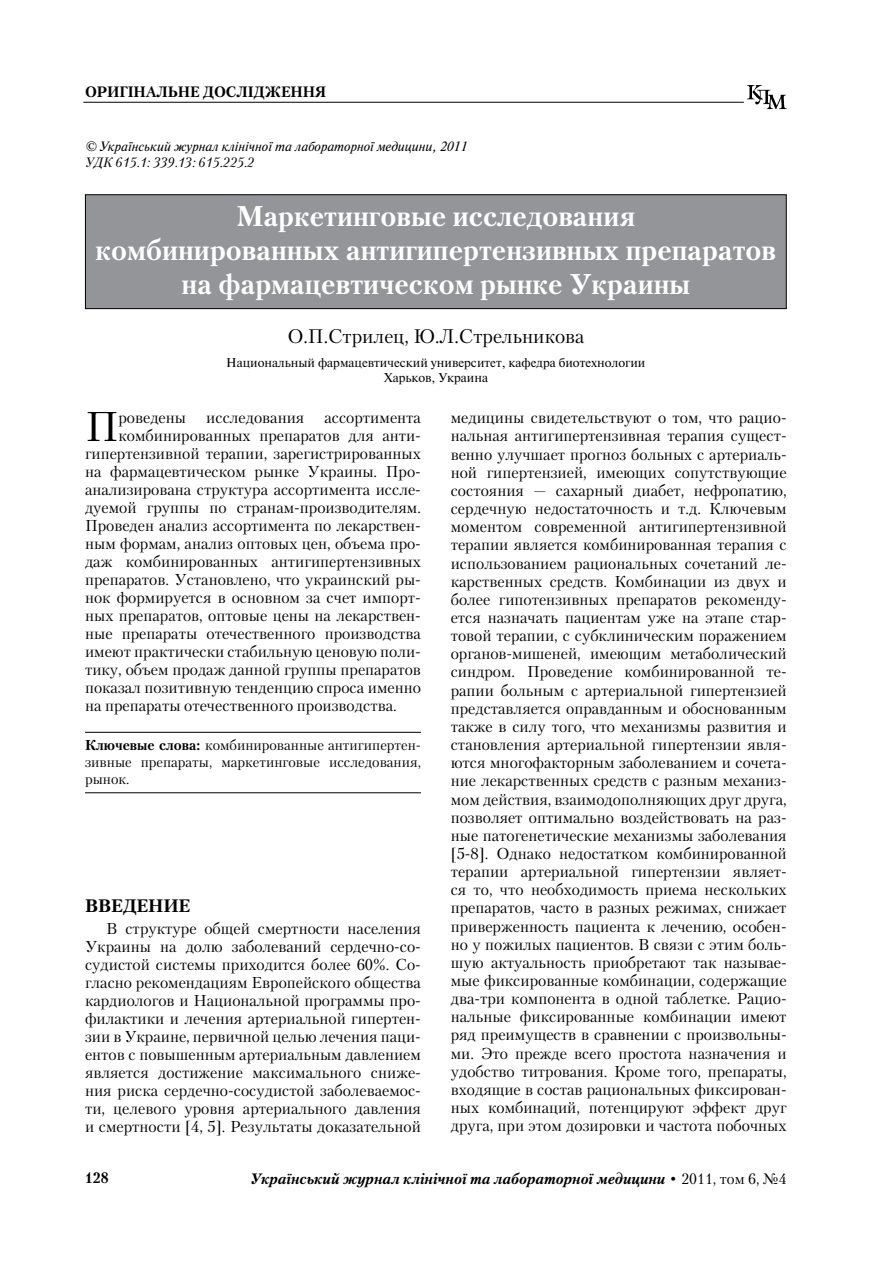
<style>
.page{position:relative;width:893px;height:1263px;background:#fff}
.page>*{position:absolute;margin:0;border:0;box-sizing:border-box;transform-origin:0 0}
.t1{font:41.4px "Petersburg C";color:#000}
.t2{font:700 28.5px/33.8px "Petersburg C";color:#fff;text-align:center}
.t3{font:19.5px "Petersburg C";color:#000}
.t4{font:700 18px "Petersburg C";color:#000}
.t5{font:15.75px/18.1px "Petersburg C";color:#000;text-align:justify}
.t6{font:italic 700 15px "Petersburg C";color:#000}
.t7{font:700 15px "Petersburg C";color:#000}
.t8{font:14.25px/17.1px "Petersburg C";color:#000;text-align:justify}
.t9{font:italic 13.5px "Newton C";color:#000}
.t10{font:italic 13.5px "Petersburg C";color:#000}
.t11{font:12.75px/15.3px "Newton C";color:#000;text-align:center}
.s1{font-weight:700}
.s2{font-weight:400;font-style:normal}
</style>
<div class="page">
<svg style="left:747px;top:85px;width:40px;height:24px"></svg>
<hr style="left:83px;top:102px;width:661px;height:1px;background:#000">
<div style="left:85px;top:195px;width:701px;height:114px;background:#939598"></div>
<div style="left:85px;top:194px;width:702px;height:115px;border:1px solid #000"></div>
<hr style="left:85px;top:732px;width:336px;height:1px;background:#000">
<hr style="left:85px;top:792px;width:336px;height:1px;background:#000">
<p class="t7" style="left:85px;top:83px;width:243px">ОРИГIНАЛЬНЕ ДОСЛIДЖЕННЯ</p>
<p class="t9" style="left:85px;top:139px;width:383px">© Український журнал клiнiчної та лабораторної медицини, 2011</p>
<p class="t10" style="left:85px;top:155px;width:171px">УДК 615.1: 339.13: 615.225.2</p>
<h2 class="t2" style="left:96px;top:200px;width:682px">Маркетинговые исследования<br>комбинированных антигипертензивных препаратов на фармацевтическом рынке Украины</h2>
<p class="t3" style="left:287px;top:324px;width:298px">О.П.Стрилец, Ю.Л.Стрельникова</p>
<p class="t11" style="left:226px;top:355px;width:421px">Национальный фармацевтический университет, кафедра биотехнологии<br>Харьков, Украина</p>
<h1 class="t1" style="left:85px;top:402px;width:35px">П</h1>
<p class="t5" style="left:119px;top:408px;width:69px">роведены</p>
<p class="t5" style="left:206px;top:408px;width:100px">исследования</p>
<p class="t5" style="left:324px;top:408px;width:98px">ассортимента</p>
<p class="t5" style="left:451px;top:408px;width:337px">медицины свидетельствуют о том, что рацио&shy;нальная антигипертензивная терапия сущест&shy;венно улучшает прогноз больных с артериаль&shy;ной гипертензией, имеющих сопутствующие состояния — сахарный диабет, нефропатию, сердечную недостаточность и т.д. Ключевым моментом современной антигипертензивной терапии является комбинированная терапия с использованием рациональных сочетаний ле&shy;карственных средств. Комбинации из двух и более гипотензивных препаратов рекоменду&shy;ется назначать пациентам уже на этапе стар&shy;товой терапии, с субклиническим поражением органов-мишеней, имеющим метаболический синдром. Проведение комбинированной те&shy;рапии больным c артериальной гипертензией представляется оправданным и обоснованным также в силу того, что механизмы развития и становления артериальной гипертензии явля&shy;ются многофакторным заболеванием и сочета&shy;ние лекарственных средств с разным механиз&shy;мом действия, взаимодополняющих друг друга, позволяет оптимально воздействовать на раз&shy;ные патогенетические механизмы заболевания [5-8]. Однако недостатком комбинированной терапии артериальной гипертензии являет&shy;ся то, что необходимость приема нескольких препаратов, часто в разных режимах, снижает приверженность пациента к лечению, особен&shy;но у пожилых пациентов. В связи с этим боль&shy;шую актуальность приобретают так называе&shy;мые фиксированные комбинации, содержащие два-три компонента в одной таблетке. Рацио&shy;нальные фиксированные комбинации имеют ряд преимуществ в сравнении с произвольны&shy;ми. Это прежде всего простота назначения и удобство титрования. Кроме того, препараты, входящие в состав рациональных фиксирован&shy;ных комбинаций, потенцируют эффект друг друга, при этом дозировки и частота побочных</p>
<p class="t5" style="left:119px;top:426px;width:304px">комбинированных препаратов для анти-</p>
<p class="t5" style="left:85px;top:444px;width:337px">гипертензивной терапии, зарегистрированных</p>
<p class="t5" style="left:85px;top:462px;width:337px">на фармацевтическом рынке Украины. Про-</p>
<p class="t5" style="left:85px;top:480px;width:337px">анализирована структура ассортимента иссле-</p>
<p class="t5" style="left:85px;top:498px;width:337px">дуемой группы по странам-производителям.</p>
<p class="t5" style="left:85px;top:516px;width:337px">Проведен анализ ассортимента по лекарствен-</p>
<p class="t5" style="left:85px;top:534px;width:337px">ным формам, анализ оптовых цен, объема про-</p>
<p class="t5" style="left:85px;top:552px;width:337px">даж комбинированных антигипертензивных</p>
<p class="t5" style="left:85px;top:570px;width:337px">препаратов. Установлено, что украинский ры-</p>
<p class="t5" style="left:85px;top:588px;width:337px">нок формируется в основном за счет импорт-</p>
<p class="t5" style="left:85px;top:606px;width:337px">ных препаратов, оптовые цены на лекарствен-</p>
<p class="t5" style="left:85px;top:624px;width:337px">ные препараты отечественного производства</p>
<p class="t5" style="left:85px;top:642px;width:337px">имеют практически стабильную ценовую поли-</p>
<p class="t5" style="left:85px;top:660px;width:337px">тику, объем продаж данной группы препаратов</p>
<p class="t5" style="left:85px;top:678px;width:337px">показал позитивную тенденцию спроса именно</p>
<p class="t5" style="left:85px;top:696px;width:313px">на препараты отечественного производства.</p>
<p class="t8" style="left:85px;top:736px;width:337px"><span class="s1">Ключевые слова:</span> комбинированные антигипертен&shy;зивные препараты, маркетинговые исследования, рынок.</p>
<p class="t4" style="left:85px;top:895px;width:28px">Введение</p>
<p class="t5" style="left:85px;top:919px;width:337px;text-indent:21px">В структуре общей смертности населения Украины на долю заболеваний сердечно-со&shy;судистой системы приходится более 60%. Со&shy;гласно рекомендациям Европейского общества кардиологов и Национальной программы про&shy;филактики и лечения артериальной гипертен&shy;зии в Украине, первичной целью лечения паци&shy;ентов с повышенным артериальным давлением является достижение максимального сниже&shy;ния риска сердечно-сосудистой заболеваемос&shy;ти, целевого уровня артериального давления и смертности [4, 5]. Результаты доказательной</p>
<p class="t7" style="left:85px;top:1169px;width:24px">128</p>
<p class="t6" style="left:250px;top:1170px;width:538px">Український журнал клiнiчної та лабораторної медицини <span class="s2">• 2011, том 6, №4</span></p>
</div>
